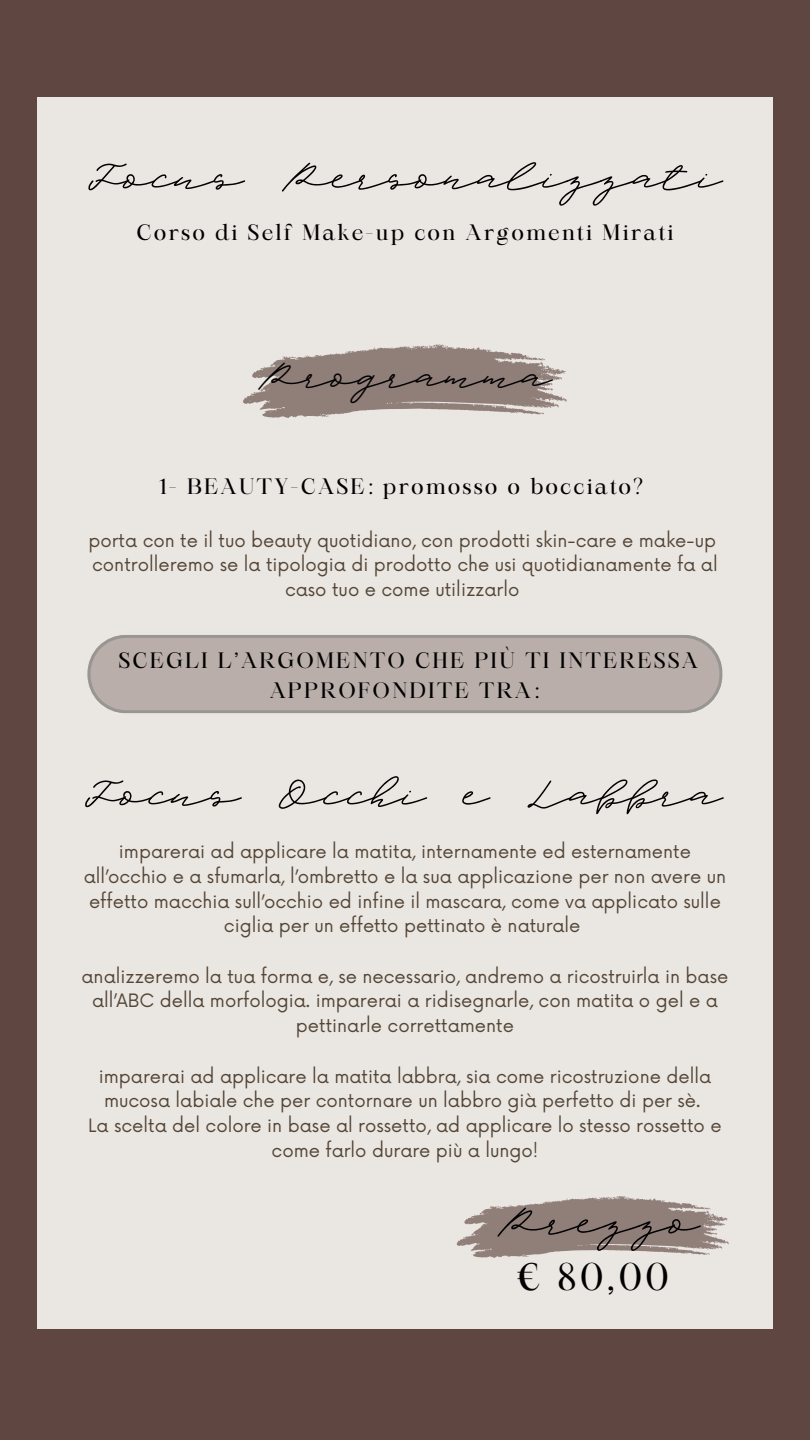
<style>
.page{position:relative;width:810px;height:1440px;background:#5f4641}
.page>*{position:absolute;margin:0;border:0;box-sizing:border-box;transform-origin:0 0}
.t1{font:52.5px "Scandilover Script";color:#000}
.t2{font:52.1px "Scandilover Script";color:#000}
.t3{font:49.3px "Scandilover Script";color:#000}
.t4{font:37px "Maharlika";color:#000}
.t5{font:21.4px/29.7px "Maharlika";letter-spacing:.095em;color:#000;text-align:center}
.t6{font:18px/24.8px "Now";color:#544637;text-align:center}
</style>
<div class="page">
<div style="left:37px;top:98px;width:736px;height:1231px;background:#eae6e2"></div>
<svg style="left:243px;top:344px;width:324px;height:74px"></svg>
<svg style="left:88px;top:635px;width:634px;height:78px;background:#b7ada8"></svg>
<svg style="left:457px;top:1196px;width:272px;height:62px"></svg>
<h1 class="t2" style="left:88px;top:156px;width:636px">Focus Personalizzati</h1>
<h4 class="t5" style="left:137px;top:219px;width:538px">Corso di Self Make-up con Argomenti Mirati</h4>
<p class="t3" style="left:258px;top:357px;width:296px">Programma</p>
<h1 class="t5" style="left:159px;top:474px;width:486px">1- BEAUTY-CASE: promosso o bocciato?</h1>
<h4 class="t6" style="left:88px;top:529px;width:629px">porta con te il tuo beauty quotidiano, con prodotti skin-care e make-up</h4>
<p class="t6" style="left:92px;top:553px;width:627px">controlleremo se la tipologia di prodotto che usi quotidianamente fa al caso tuo e come utilizzarlo</p>
<p class="t5" style="left:118px;top:647px;width:581px">SCEGLI L’ARGOMENTO CHE PIÙ TI INTERESSA<br>APPROFONDITE TRA:</p>
<h3 class="t2" style="left:84px;top:773px;width:640px">Focus Occhi e Labbra</h3>
<h1 class="t6" style="left:84px;top:840px;width:644px">imparerai ad applicare la matita, internamente ed esternamente all’occhio e a sfumarla, l’ombretto e la sua applicazione per non avere un effetto macchia sull’occhio ed infine il mascara, come va applicato sulle ciglia per un effetto pettinato è naturale</h1>
<p class="t6" style="left:81px;top:965px;width:648px">analizzeremo la tua forma e, se necessario, andremo a ricostruirla in base all’ABC della morfologia. imparerai a ridisegnarle, con matita o gel e a pettinarle correttamente</p>
<p class="t6" style="left:99px;top:1065px;width:614px;text-align:left">imparerai ad applicare la matita labbra, sia come ricostruzione della mucosa labiale che per contornare un labbro già perfetto di per sè.</p>
<p class="t6" style="left:88px;top:1114px;width:635px">La scelta del colore in base al rossetto, ad applicare lo stesso rossetto e come farlo durare più a lungo!</p>
<p class="t1" style="left:497px;top:1201px;width:204px">Prezzo</p>
<p class="t4" style="left:517px;top:1261px;width:154px">€ 80,00</p>
</div>
